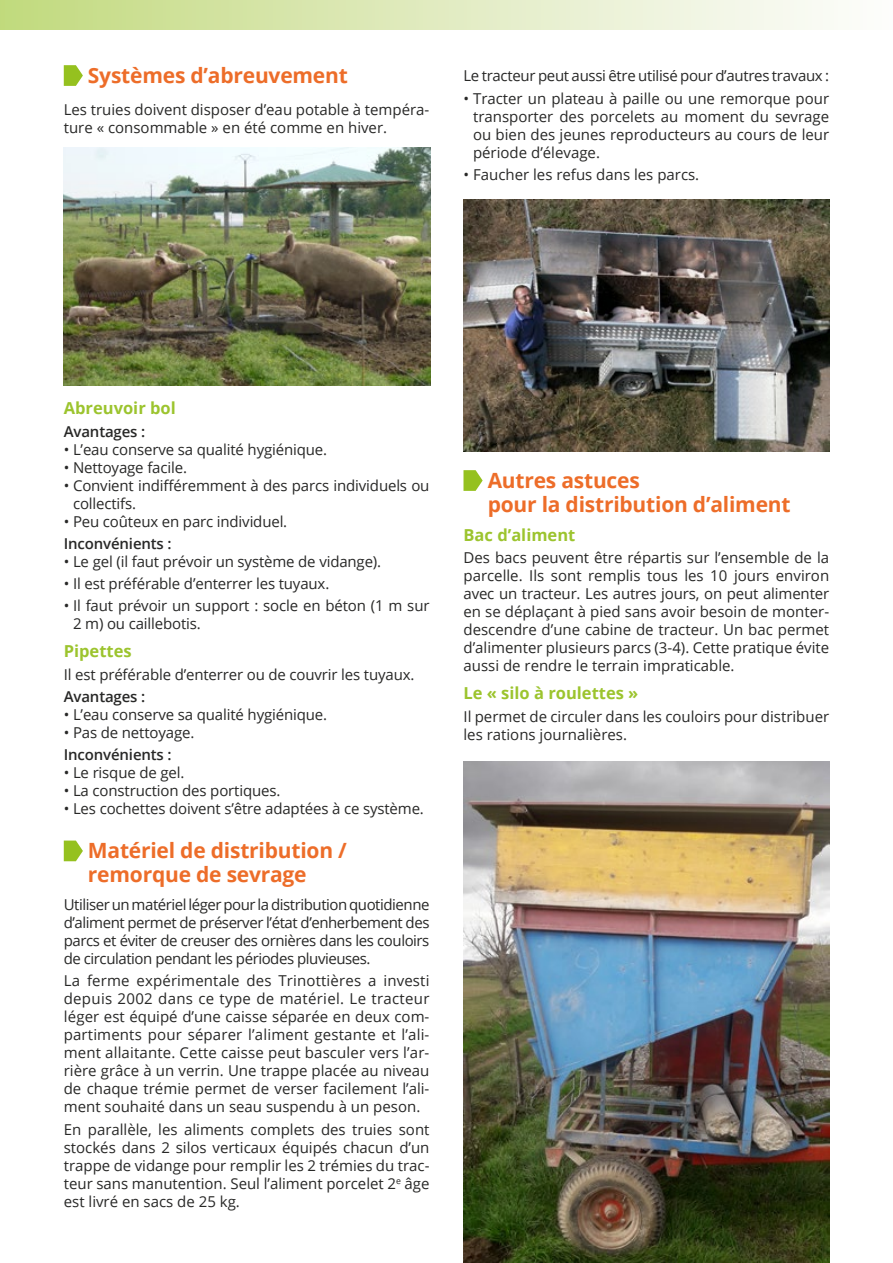
<style>
.page{position:relative;width:893px;height:1263px;background:#fff}
.page>*{position:absolute;margin:0;border:0;box-sizing:border-box;transform-origin:0 0}
.t1{font:700 21px/24px "Open Sans";letter-spacing:-.01em;color:#ed6d29}
.t2{font:700 16.5px "Open Sans";color:#9cc42e}
.t3{font:15px/18px "Open Sans";letter-spacing:-.01em;color:#282827;text-align:justify}
.t4{font:600 15px "Open Sans";letter-spacing:-.01em;color:#282827}
</style>
<div class="page">
<div style="left:0;top:0;width:893px;height:30px;background:linear-gradient(to right,#c3da80,#fffdff)"></div>
<svg style="left:64px;top:65px;width:19px;height:21px"></svg>
<svg style="left:64px;top:840px;width:19px;height:21px"></svg>
<svg style="left:463px;top:470px;width:20px;height:21px"></svg>
<img style="left:63px;top:148px;width:367px;height:238px">
<img style="left:463px;top:200px;width:366px;height:252px">
<img style="left:463px;top:761px;width:366px;height:502px">
<h1 class="t1" style="left:88px;top:63px;width:261px">Systèmes d’abreuvement</h1>
<p class="t3" style="left:64px;top:100px;width:367px">Les truies doivent disposer d’eau potable à tempéra&shy;ture « consommable » en été comme en hiver.</p>
<p class="t3" style="left:463px;top:66px;width:367px">Le tracteur peut aussi être utilisé pour d’autres travaux :</p>
<p class="t3" style="left:473px;top:89px;width:358px;text-indent:-10px">• Tracter un plateau à paille ou une remorque pour transporter des porcelets au moment du sevrage ou bien des jeunes reproducteurs au cours de leur période d’élevage.</p>
<p class="t3" style="left:463px;top:165px;width:237px">• Faucher les refus dans les parcs.</p>
<p class="t2" style="left:64px;top:397px;width:114px">Abreuvoir bol</p>
<p class="t4" style="left:64px;top:421px;width:83px">Avantages :</p>
<p class="t3" style="left:64px;top:440px;width:265px">• L’eau conserve sa qualité hygiénique.</p>
<p class="t3" style="left:64px;top:458px;width:125px">• Nettoyage facile.</p>
<p class="t3" style="left:73px;top:476px;width:358px;text-indent:-9px">• Convient indifféremment à des parcs individuels ou collectifs.</p>
<p class="t3" style="left:64px;top:512px;width:225px">• Peu coûteux en parc individuel.</p>
<p class="t4" style="left:64px;top:533px;width:109px">Inconvénients :</p>
<p class="t3" style="left:64px;top:552px;width:319px">• Le gel (il faut prévoir un système de vidange).</p>
<p class="t3" style="left:64px;top:574px;width:267px">• Il est préférable d’enterrer les tuyaux.</p>
<p class="t3" style="left:73px;top:597px;width:358px;text-indent:-9px">• Il faut prévoir un support : socle en béton (1 m sur<br>2 m) ou caillebotis.</p>
<p class="t2" style="left:64px;top:640px;width:69px">Pipettes</p>
<p class="t3" style="left:64px;top:665px;width:352px">Il est préférable d’enterrer ou de couvrir les tuyaux.</p>
<p class="t4" style="left:64px;top:686px;width:83px">Avantages :</p>
<p class="t3" style="left:64px;top:705px;width:265px">• L’eau conserve sa qualité hygiénique.</p>
<p class="t3" style="left:64px;top:723px;width:132px">• Pas de nettoyage.</p>
<p class="t4" style="left:64px;top:744px;width:109px">Inconvénients :</p>
<p class="t3" style="left:64px;top:763px;width:122px">• Le risque de gel.</p>
<p class="t3" style="left:64px;top:781px;width:218px">• La construction des portiques.</p>
<p class="t3" style="left:64px;top:799px;width:362px">• Les cochettes doivent s’être adaptées à ce système.</p>
<h1 class="t1" style="left:88px;top:838px;width:260px">Matériel de distribution / remorque de sevrage</h1>
<p class="t3" style="left:64px;top:895px;width:367px">Utiliser un matériel léger pour la distribution quotidienne d’aliment permet de préserver l’état d’enherbement des parcs et éviter de creuser des ornières dans les couloirs de circulation pendant les périodes pluvieuses.</p>
<p class="t3" style="left:64px;top:971px;width:367px">La ferme expérimentale des Trinottières a investi depuis 2002 dans ce type de matériel. Le tracteur léger est équipé d’une caisse séparée en deux com&shy;partiments pour séparer l’aliment gestante et l’ali&shy;ment allaitante. Cette caisse peut basculer vers l’ar&shy;rière grâce à un verrin. Une trappe placée au niveau de chaque trémie permet de verser facilement l’ali&shy;ment souhaité dans un seau suspendu à un peson.</p>
<p class="t3" style="left:64px;top:1120px;width:367px">En parallèle, les aliments complets des truies sont stockés dans 2 silos verticaux équipés chacun d’un trappe de vidange pour remplir les 2 trémies du trac&shy;teur sans manutention. Seul l’aliment porcelet 2<sup>e</sup> âge est livré en sacs de 25 kg.</p>
<h1 class="t1" style="left:488px;top:468px;width:304px">Autres astuces<br>pour la distribution d’aliment</h1>
<p class="t2" style="left:463px;top:523px;width:113px">Bac d’aliment</p>
<p class="t3" style="left:463px;top:549px;width:367px">Des bacs peuvent être répartis sur l’ensemble de la parcelle. Ils sont remplis tous les 10 jours environ avec un tracteur. Les autres jours, on peut alimenter en se déplaçant à pied sans avoir besoin de monter&shy;descendre d’une cabine de tracteur. Un bac permet d’alimenter plusieurs parcs (3-4). Cette pratique évite aussi de rendre le terrain impraticable.</p>
<p class="t2" style="left:463px;top:682px;width:176px">Le « silo à roulettes »</p>
<p class="t3" style="left:463px;top:707px;width:367px">Il permet de circuler dans les couloirs pour distribuer les rations journalières.</p>
</div>
